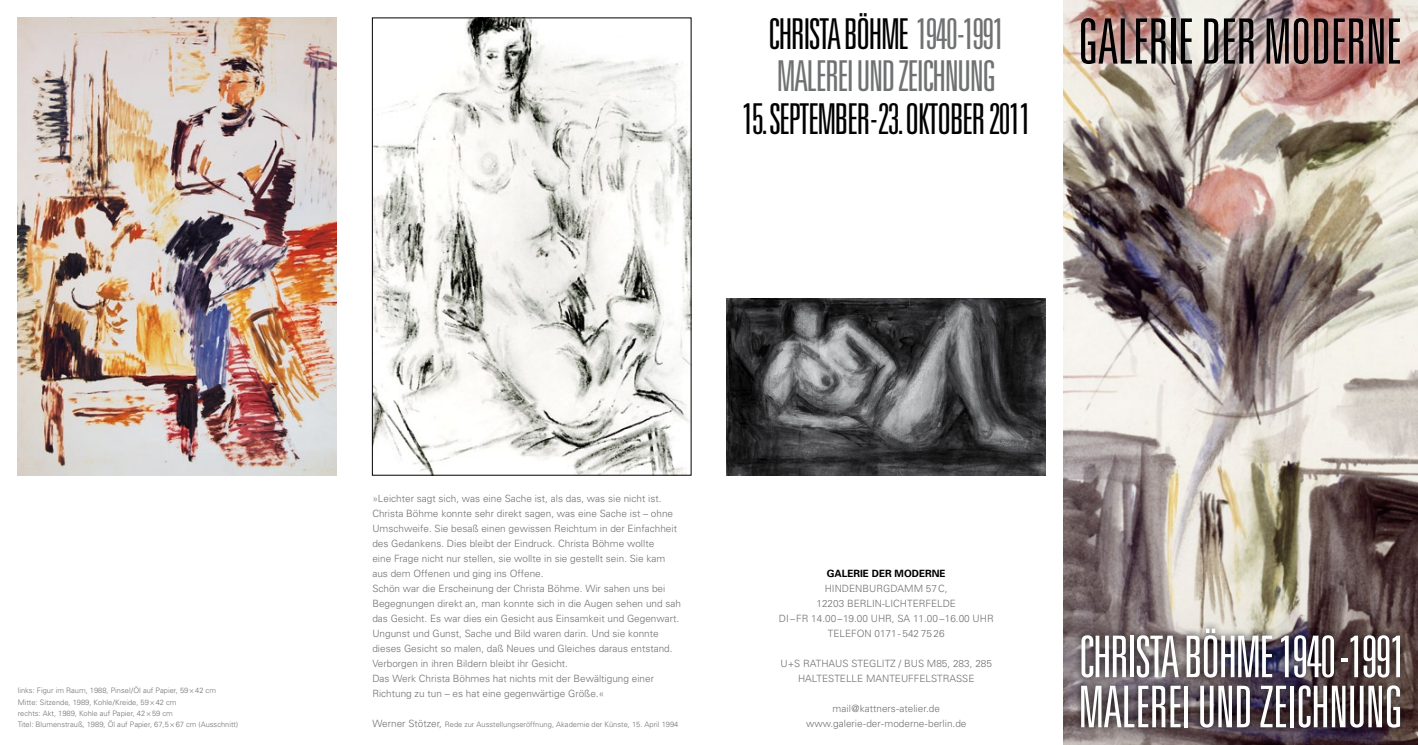
<style>
.page{position:relative;width:1418px;height:745px;background:#fff}
.page>*{position:absolute;margin:0;border:0;box-sizing:border-box;transform-origin:0 0}
.t1{font:300 ultra-condensed 62.5px "Univers";letter-spacing:-.015em;color:#000}
.t2{font:300 ultra-condensed 57.5px/50px "Univers";letter-spacing:-.035em;color:#fff}
.t3{font:300 ultra-condensed 42.5px/42.5px "Univers";letter-spacing:-.04em;color:#707172}
.t4{font:300 ultra-condensed 42.5px "Univers";letter-spacing:-.04em;color:#000}
.t5{font:300 10px/15px "Univers";color:#707172;text-align:center}
.t6{font:700 10px "Univers";color:#000}
.t7{font:300 7.5px/11.2px "Univers";color:#707172}
.s1{color:#000}
.s2{font-size:10px}
</style>
<div class="page">
<img style="left:1063px;top:0;width:354px;height:744px">
<div style="left:1073px;top:10px;width:334px;height:62px;background:#fff;opacity:.8"></div>
<div style="left:1073px;top:620px;width:335px;height:114px;background:#000;opacity:.8"></div>
<img style="left:374px;top:20px;width:315px;height:453px">
<div style="left:372px;top:18px;width:319px;height:457px;border:1px solid #000"></div>
<img style="left:726px;top:298px;width:319px;height:177px">
<img style="left:18px;top:18px;width:319px;height:457px">
<h3 class="t3" style="left:768px;top:12px;width:237px"><span class="s1">CHRISTA BÖHME</span> 1940-1991<br>MALEREI UND ZEICHNUNG</h3>
<h3 class="t4" style="left:741px;top:97px;width:290px">15.SEPTEMBER- 23.OKTOBER 2011</h3>
<h1 class="t1" style="left:1077px;top:9px;width:326px">GALERIE DER MODERNE</h1>
<p class="t7" style="left:18px;top:684px;width:222px">links: Figur im Raum, 1988, Pinsel/Öl auf Papier, 59×42 cm<br>M itte: Sitzende, 1989, Kohle/Kreide, 59×42 cm<br>rechts: Akt, 1989, Kohle auf Papier, 42×59 cm<br>Titel: B lumenstrauß, 1989, Öl auf Papier, 67,5×67 cm (Ausschnitt)</p>
<p class="t5" style="left:372px;top:490px;width:310px;text-align:left">»Leichter sagt sich, was eine Sache ist, als das, was sie nicht ist.<br>Christa Böhme konnte sehr direkt sagen, was eine Sache ist – ohne<br>U mschweife. Sie besaß einen gewissen Reichtum in der Einfachheit des Gedankens. Dies bleibt der Eindruck. Christa Böhme wollte<br>eine Frage nicht nur stellen, sie wollte in sie gestellt sein. Sie kam aus dem Offenen und ging ins Offene.<br>Schön war die Erscheinung der Christa Böhme. Wir sahen uns bei Begegnungen direkt an, man konnte sich in die Augen sehen und sah das Gesicht. Es war dies ein Gesicht aus Einsamkeit und Gegenwart.<br>U ngunst und Gunst, Sache und Bild waren darin. U nd sie konnte dieses Gesicht so malen, daß Neues und Gleiches daraus entstand.<br>Verborgen in ihren Bildern bleibt ihr Gesicht.<br>Das Werk Christa Böhmes hat nichts mit der Bewältigung einer Richtung zu tun – es hat eine gegenwärtige Größe.«</p>
<p class="t7" style="left:372px;top:718px;width:307px"><span class="s2">Werner Stötzer,</span> Rede zur Ausstellungseröffnung, Akademie der Künste, 15. April 1994</p>
<p class="t6" style="left:826px;top:566px;width:120px">GALERIE DER MODERNE</p>
<p class="t5" style="left:778px;top:580px;width:216px">Hindenburgdamm 57c,<br>12203 Berlin-Lichterfelde<br>di–fr 14.00–19.00 Uh r, SA 11.00–16.00 Uh r<br>Telefon 0171- 542 75 26</p>
<p class="t5" style="left:780px;top:655px;width:213px">U +S Rathaus Steglitz / B us M85, 283, 285 haltestelle Manteuffelstrass e</p>
<p class="t5" style="left:806px;top:700px;width:162px">mail@kattners-atelier.de www.galerie-der-moderne-berlin.de</p>
<h2 class="t2" style="left:1078px;top:630px;width:328px">CHRISTA BÖHME 1940-1991<br>MALEREI UND ZEICHNUNG</h2>
</div>
